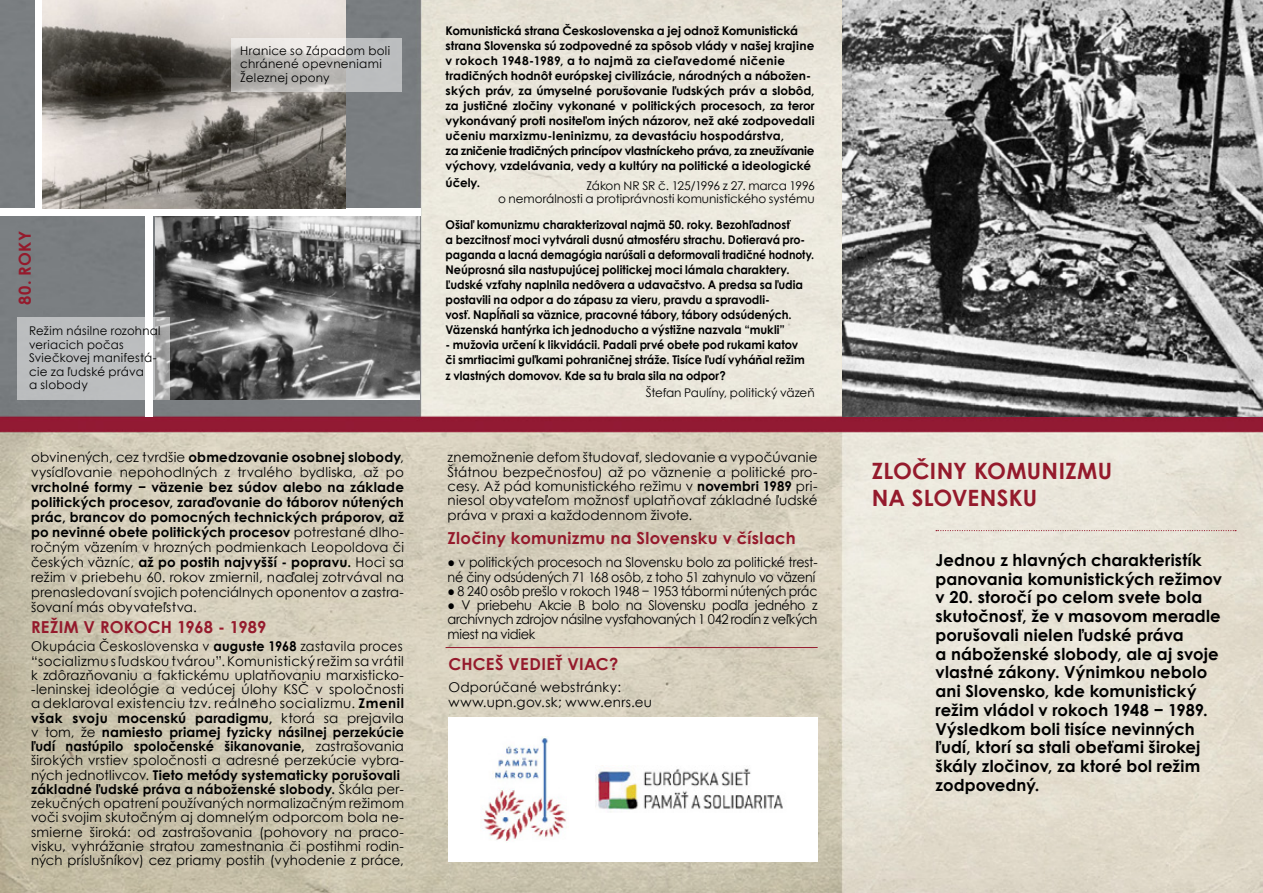
<style>
.page{position:relative;width:1263px;height:893px;background:#fff}
.page>*{position:absolute;margin:0;border:0;box-sizing:border-box;transform-origin:0 0}
.t1{font:700 22.5px/27px "Century Gothic";letter-spacing:.01em;color:#951a2c}
.t2{font:700 16.5px/18.8px "Century Gothic";letter-spacing:.005em;color:#000}
.t3{font:700 16.5px "Century Gothic";letter-spacing:.015em;color:#951a2c}
.t4{font:13.5px/14.2px "Century Gothic";letter-spacing:.01em;color:#000}
.t5{font:13.5px/14.2px "Century Gothic";letter-spacing:.01em;color:#000;text-align:justify;scale:.93 1}
.t6{font:13.5px/14.2px "Century Gothic";letter-spacing:-.01em;color:#000;scale:.94 1}
.t7{font:13.5px/14.2px "Century Gothic";letter-spacing:.03em;color:#000;scale:.94 1}
.t8{font:13.5px "Century Gothic";letter-spacing:-.01em;color:#000;scale:.93 1}
.t9{font:700 12px/15px "Century Gothic";letter-spacing:-.005em;color:#000;scale:.95 1}
.t10{font:700 12px/15px "Century Gothic";letter-spacing:-.005em;color:#000}
.t11{font:12px/13.5px "Century Gothic";letter-spacing:.005em;color:#000}
.s1{font-weight:700}
</style>
<div class="page">
<img style="left:0;top:0;width:1263px;height:893px">
<img style="left:842px;top:0;width:421px;height:416px">
<svg style="left:936px;top:530px;width:300px;height:1px"></svg>
<div style="left:448px;top:717px;width:369px;height:144px;background:#fff"></div>
<img style="left:482px;top:737px;width:85px;height:106px">
<img style="left:595px;top:768px;width:188px;height:44px">
<hr style="left:446px;top:647px;width:372px;height:1px;background:#951a2c">
<div style="left:35px;top:0;width:7px;height:213px;background:#fff"></div>
<div style="left:146px;top:0;width:7px;height:416px;background:#fff"></div>
<img style="left:156px;top:216px;width:263px;height:184px">
<div style="left:0;top:209px;width:421px;height:7px;background:#fff"></div>
<svg style="left:18px;top:317px;width:152px;height:83px;background:#bdbfc0"></svg>
<img style="left:42px;top:0;width:303px;height:209px">
<svg style="left:231px;top:38px;width:170px;height:54px;background:#c3c2c0"></svg>
<p class="t3" style="left:12px;top:305px;width:75px;rotate:-90deg">80. ROKY</p>
<p class="t11" style="left:29px;top:324px;width:133px">Režim násilne rozohnal veriacich počas<br>Sviečkovej manifestá&shy;cie za ľudské práva<br>a slobody</p>
<p class="t11" style="left:240px;top:44px;width:151px">Hranice so Západom boli chránené opevneniami<br>Železnej opony</p>
<p class="t10" style="left:446px;top:23px;width:371px">Komunistická strana Československa a jej odnož Komunistická strana Slovenska sú zodpovedné za spôsob vlády v našej krajine v rokoch 1948-1989, a to najmä za cieľavedomé ničenie tradičných hodnôt európskej civilizácie, národných a nábožen&shy;ských práv, za úmyselné porušovanie ľudských práv a slobôd, za justičné zločiny vykonané v politických procesoch, za teror vykonávaný proti nositeľom iných názorov, než aké zodpovedali učeniu marxizmu-leninizmu, za devastáciu hospodárstva,<br>za zničenie tradičných princípov vlastníckeho práva, za zneužívanie výchovy, vzdelávania, vedy a kultúry na politické a ideologické</p>
<p class="t10" style="left:446px;top:174px;width:36px">účely.</p>
<p class="t11" style="left:498px;top:179px;width:318px;text-align:right">Zákon NR SR č. 125/1996 z 27. marca 1996<br>o nemorálnosti a protiprávnosti komunistického systému</p>
<p class="t9" style="left:446px;top:216px;width:390px">Ošiaľ komunizmu charakterizoval najmä 50. roky. Bezohľadnosť<br>a bezcitnosť moci vytvárali dusnú atmosféru strachu. Dotieravá pro&shy;paganda a lacná demagógia narúšali a deformovali tradičné hodnoty.<br>Neúprosná sila nastupujúcej politickej moci lámala charaktery.<br>Ľudské vzťahy naplnila nedôvera a udavačstvo. A predsa sa ľudia postavili na odpor a do zápasu za vieru, pravdu a spravodli-<br>vosť. Napĺňali sa väznice, pracovné tábory, tábory odsúdených.<br>Väzenská hantýrka ich jednoducho a výstižne nazvala “mukli”</p>
<p class="t9" style="left:446px;top:336px;width:380px">- mužovia určení k likvidácii. Padali prvé obete pod rukami katov či smrtiacimi guľkami pohraničnej stráže. Tisíce ľudí vyháňal režim</p>
<p class="t9" style="left:446px;top:368px;width:296px">z vlastných domovov. Kde sa tu brala sila na odpor?</p>
<p class="t11" style="left:646px;top:386px;width:170px">Štefan Paulíny, politický väzeň</p>
<p class="t4" style="left:31px;top:450px;width:374px;line-height:15px">obvinených, cez tvrdšie <span class="s1">obmedzovanie osobnej slobody</span>, vysídľovanie nepohodlných z trvalého bydliska, až po</p>
<p class="t4" style="left:31px;top:480px;width:374px;line-height:15px;text-align:justify"><span class="s1">vrcholné formy − väzenie bez súdov alebo na základe politických procesov, zaraďovanie do táborov nútených prác, brancov do pomocných technických práporov, až po nevinné obete politických procesov</span> potrestané dlho&shy;ročným väzením v hrozných podmienkach Leopoldova či českých väzníc, <span class="s1">až po postih najvyšší - popravu.</span> Hoci sa režim v priebehu 60. rokov zmiernil, naďalej zotrvával na prenasledovaní svojich potenciálnych oponentov a zastra&shy;šovaní más obyvateľstva.</p>
<p class="t3" style="left:31px;top:615px;width:237px">REŽIM V ROKOCH 1968 - 1989</p>
<p class="t7" style="left:31px;top:639px;width:398px">Okupácia Československa v <span class="s1">auguste 1968</span> zastavila proces “socializmu s ľudskou tvárou”. Komunistický režim sa vrátil</p>
<p class="t4" style="left:31px;top:696px;width:374px">a deklaroval existenciu tzv. reálneho socializmu. <span class="s1">Zmenil však svoju mocenskú paradigmu,</span> ktorá sa prejavila v tom, že <span class="s1">namiesto priamej fyzicky násilnej perzekúcie ľudí nastúpilo spoločenské šikanovanie,</span> zastrašovania širokých vrstiev spoločnosti a adresné perzekúcie vybra&shy;ných jednotlivcov. <span class="s1">Tieto metódy systematicky porušovali základné ľudské práva a náboženské slobody.</span> Škála per&shy;zekučných opatrení používaných normalizačným režimom voči svojim skutočným aj domnelým odporcom bola ne&shy;smierne široká: od zastrašovania (pohovory na praco&shy;visku, vyhrážanie stratou zamestnania či postihmi rodin&shy;ných príslušníkov) cez priamy postih (vyhodenie z práce,</p>
<p class="t4" style="left:448px;top:450px;width:371px;text-align:justify">znemožnenie deťom študovať, sledovanie a vypočúvanie Štátnou bezpečnosťou) až po väznenie a politické pro&shy;cesy. Až pád komunistického režimu v <span class="s1">novembri 1989</span> pri&shy;niesol obyvateľom možnosť uplatňovať základné ľudské práva v praxi a každodennom živote.</p>
<p class="t3" style="left:448px;top:525px;width:349px">Zločiny komunizmu na Slovensku v číslach</p>
<p class="t6" style="left:448px;top:555px;width:395px">● v politických procesoch na Slovensku bolo za politické trest&shy;né činy odsúdených 71 168 osôb, z toho 51 zahynulo vo väzení</p>
<p class="t8" style="left:448px;top:581px;width:399px">● 8 240 osôb prešlo v rokoch 1948 − 1953 tábormi nútených prác</p>
<p class="t5" style="left:448px;top:598px;width:399px">● V priebehu Akcie B bolo na Slovensku podľa jedného z archívnych zdrojov násilne vysťahovaných 1 042 rodín z veľkých miest na vidiek</p>
<p class="t3" style="left:448px;top:651px;width:171px">CHCEŠ VEDIEŤ VIAC?</p>
<p class="t4" style="left:448px;top:680px;width:205px;line-height:15px">Odporúčané webstránky: www.upn.gov.sk; www.enrs.eu</p>
<p class="t4" style="left:31px;top:668px;width:582px">k zdôrazňovaniu a faktickému uplatňovaniu marxisticko- Odporúčané webstránky: -leninskej ideológie a vedúcej úlohy KSČ v spoločnosti www.upn.gov.sk; www.enrs.eu</p>
<h1 class="t1" style="left:872px;top:456px;width:242px">ZLOČINY KOMUNIZMU<br>NA SLOVENSKU</h1>
<p class="t2" style="left:935px;top:550px;width:288px">Jednou z hlavných charakteristík panovania komunistických režimov v 20. storočí po celom svete bola skutočnosť, že v masovom meradle porušovali nielen ľudské práva<br>a náboženské slobody, ale aj svoje vlastné zákony. Výnimkou nebolo ani Slovensko, kde komunistický režim vládol v rokoch 1948 − 1989.<br>Výsledkom boli tisíce nevinných ľudí, ktorí sa stali obeťami širokej škály zločinov, za ktoré bol režim zodpovedný.</p>
</div>
